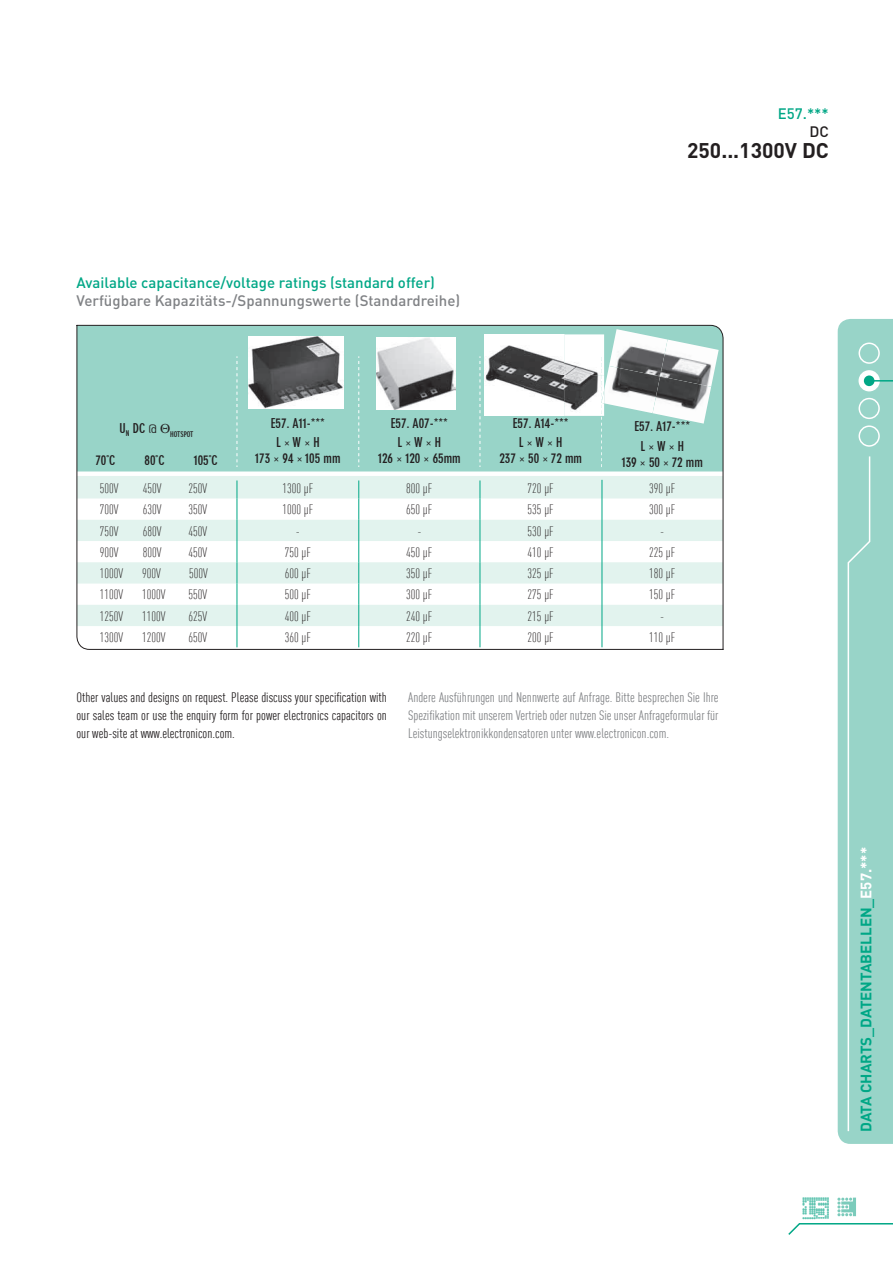
<style>
.page{position:relative;width:893px;height:1263px;background:#fff}
.page>*{position:absolute;margin:0;border:0;box-sizing:border-box;transform-origin:0 0}
.t1{font:22.5px "Dot Matrix Grid";color:#5dc3af}
.t2{font:21px "DIN Bold";color:#231f20}
.t3{font:15px "DIN Medium";color:#00a786}
.t4{font:15px "DIN Medium";color:#808285}
.t5{font:15px "DIN Bold";color:#00a786}
.t6{font:15px "DIN Medium";color:#231f20}
.t7{font:300 13.5px "DIN Cond";color:#231f20}
.t8{font:13.5px/18px "DIN Cond";color:#808285;text-align:justify}
.t9{font:13.5px/18px "DIN Cond";color:#231f20;text-align:justify}
.t10{font:700 condensed 13.5px/19.5px "DIN Neuzeit Grotesk";color:#231f20;text-align:center}
.t11{font:700 condensed 7.8px "DIN Neuzeit Grotesk";color:#231f20}
.s1{font-family:"DIN Cond";font-weight:400;font-stretch:normal}
.s2{color:#fff}
</style>
<div class="page">
<svg style="left:788px;top:1223px;width:105px;height:12px"></svg>
<svg style="left:837px;top:1197px;width:19px;height:19px"></svg>
<div style="left:838px;top:319px;width:55px;height:825px;background:#98d4c8"></div>
<div style="left:858px;top:342px;width:22px;height:22px;border:2px solid #fff;border-radius:50%"></div>
<svg style="left:859px;top:371px;width:20px;height:20px"></svg>
<div style="left:858px;top:370px;width:22px;height:21px;border:2px solid #fff;border-radius:50%"></div>
<div style="left:858px;top:398px;width:22px;height:21px;border:2px solid #fff;border-radius:50%"></div>
<div style="left:858px;top:425px;width:22px;height:22px;border:2px solid #fff;border-radius:50%"></div>
<div style="left:864px;top:375px;width:10px;height:11px;background:#00a786;border-radius:50%"></div>
<hr style="left:870px;top:380px;width:23px;height:2px;background:#00a786">
<svg style="left:76px;top:324px;width:648px;height:326px"></svg>
<img style="left:248px;top:336px;width:96px;height:72px">
<img style="left:376px;top:337px;width:79px;height:72px">
<svg style="left:847px;top:455px;width:24px;height:678px;background:#9ed6cb"></svg>
<svg style="left:601px;top:417px;width:1px;height:50px"></svg>
<hr style="left:602px;top:480px;width:1px;height:167px;background:#00a786">
<img style="left:609px;top:329px;width:59px;height:37px">
<img style="left:660px;top:339px;width:59px;height:48px">
<img style="left:604px;top:366px;width:56px;height:47px">
<img style="left:653px;top:376px;width:58px;height:48px">
<img style="left:484px;top:334px;width:40px;height:82px">
<img style="left:524px;top:334px;width:80px;height:82px">
<img style="left:601px;top:358px;width:1px;height:56px">
<svg style="left:602px;top:390px;width:2px;height:13px"></svg>
<svg style="left:161px;top:424px;width:9px;height:9px"></svg>
<p class="t3" style="left:778px;top:104px;width:53px">E57.***</p>
<p class="t6" style="left:809px;top:122px;width:21px">DC</p>
<h2 class="t2" style="left:687px;top:136px;width:143px">250...1300V DC</h2>
<p class="t3" style="left:77px;top:273px;width:360px">Available capacitance/voltage ratings (standard offer)</p>
<p class="t4" style="left:77px;top:291px;width:385px">Verfügbare Kapazitäts-/spannungswerte (standardreihe)</p>
<p class="t11" style="left:120px;top:430px;width:75px"><sup>U</sup>N <sup>DC</sup> <sup>@</sup> HOTSPOT</p>
<p class="t10" style="left:95px;top:451px;width:22px">70˚C</p>
<p class="t10" style="left:145px;top:451px;width:22px">80˚C</p>
<p class="t10" style="left:194px;top:451px;width:26px">105˚C</p>
<p class="t10" style="left:271px;top:413px;width:56px">E57. A11-***<br>L <span class="s1">×</span> W <span class="s1">×</span> H</p>
<p class="t10" style="left:255px;top:449px;width:87px">173 <span class="s1">×</span> 94 <span class="s1">×</span> 105 mm</p>
<p class="t10" style="left:391px;top:413px;width:59px">E57. A07-***<br>L <span class="s1">×</span> W <span class="s1">×</span> H</p>
<p class="t10" style="left:378px;top:449px;width:84px">126 <span class="s1">×</span> 120 <span class="s1">×</span> 65mm</p>
<p class="t10" style="left:513px;top:413px;width:57px">E57. A14-***<br>L <span class="s1">×</span> W <span class="s1">×</span> H</p>
<p class="t10" style="left:499px;top:449px;width:84px">237 <span class="s1">×</span> 50 <span class="s1">×</span> 72 mm</p>
<p class="t10" style="left:634px;top:417px;width:57px">E57. A17-***<br>L <span class="s1">×</span> W <span class="s1">×</span> H</p>
<p class="t10" style="left:622px;top:453px;width:83px">139 <span class="s1">×</span> 50 <span class="s1">×</span> 72 mm</p>
<p class="t7" style="left:100px;top:480px;width:20px">500V</p>
<p class="t7" style="left:143px;top:480px;width:20px">450V</p>
<p class="t7" style="left:189px;top:480px;width:20px">250V</p>
<p class="t7" style="left:282px;top:480px;width:32px">1300 μF</p>
<p class="t7" style="left:406px;top:480px;width:28px">800 μF</p>
<p class="t7" style="left:528px;top:480px;width:28px">720 μF</p>
<p class="t7" style="left:649px;top:480px;width:28px">390 μF</p>
<p class="t7" style="left:100px;top:502px;width:20px">700V</p>
<p class="t7" style="left:143px;top:502px;width:20px">630V</p>
<p class="t7" style="left:189px;top:502px;width:20px">350V</p>
<p class="t7" style="left:282px;top:502px;width:32px">1000 μF</p>
<p class="t7" style="left:406px;top:502px;width:28px">650 μF</p>
<p class="t7" style="left:528px;top:502px;width:28px">535 μF</p>
<p class="t7" style="left:649px;top:502px;width:28px">300 μF</p>
<p class="t7" style="left:100px;top:523px;width:20px">750V</p>
<p class="t7" style="left:143px;top:523px;width:20px">680V</p>
<p class="t7" style="left:189px;top:523px;width:20px">450V</p>
<p class="t7" style="left:296px;top:523px;width:6px">-</p>
<p class="t7" style="left:417px;top:523px;width:6px">-</p>
<p class="t7" style="left:528px;top:523px;width:28px">530 μF</p>
<p class="t7" style="left:660px;top:523px;width:6px">-</p>
<p class="t7" style="left:100px;top:544px;width:20px">900V</p>
<p class="t7" style="left:143px;top:544px;width:20px">800V</p>
<p class="t7" style="left:189px;top:544px;width:20px">450V</p>
<p class="t7" style="left:285px;top:544px;width:28px">750 μF</p>
<p class="t7" style="left:406px;top:544px;width:28px">450 μF</p>
<p class="t7" style="left:528px;top:544px;width:28px">410 μF</p>
<p class="t7" style="left:649px;top:544px;width:28px">225 μF</p>
<p class="t7" style="left:100px;top:566px;width:25px">1000V</p>
<p class="t7" style="left:142px;top:566px;width:20px">900V</p>
<p class="t7" style="left:189px;top:566px;width:20px">500V</p>
<p class="t7" style="left:285px;top:566px;width:28px">600 μF</p>
<p class="t7" style="left:406px;top:566px;width:28px">350 μF</p>
<p class="t7" style="left:528px;top:566px;width:28px">325 μF</p>
<p class="t7" style="left:649px;top:566px;width:28px">180 μF</p>
<p class="t7" style="left:100px;top:587px;width:25px">1100V</p>
<p class="t7" style="left:142px;top:587px;width:25px">1000V</p>
<p class="t7" style="left:188px;top:587px;width:20px">550V</p>
<p class="t7" style="left:285px;top:587px;width:28px">500 μF</p>
<p class="t7" style="left:406px;top:587px;width:28px">300 μF</p>
<p class="t7" style="left:528px;top:587px;width:28px">275 μF</p>
<p class="t7" style="left:649px;top:587px;width:28px">150 μF</p>
<p class="t7" style="left:100px;top:608px;width:25px">1250V</p>
<p class="t7" style="left:142px;top:608px;width:25px">1100V</p>
<p class="t7" style="left:188px;top:608px;width:20px">625V</p>
<p class="t7" style="left:285px;top:608px;width:28px">400 μF</p>
<p class="t7" style="left:406px;top:608px;width:28px">240 μF</p>
<p class="t7" style="left:528px;top:608px;width:28px">215 μF</p>
<p class="t7" style="left:660px;top:608px;width:6px">-</p>
<p class="t7" style="left:100px;top:629px;width:25px">1300V</p>
<p class="t7" style="left:142px;top:629px;width:25px">1200V</p>
<p class="t7" style="left:188px;top:629px;width:20px">650V</p>
<p class="t7" style="left:285px;top:629px;width:28px">360 μF</p>
<p class="t7" style="left:406px;top:629px;width:28px">220 μF</p>
<p class="t7" style="left:528px;top:629px;width:28px">200 μF</p>
<p class="t7" style="left:649px;top:629px;width:28px">110 μF</p>
<p class="t9" style="left:77px;top:688px;width:312px">Other values and designs on request. Please discuss your specification with our sales team or use the enquiry form for power electronics capacitors on our web-site at www.electronicon.com.</p>
<p class="t8" style="left:408px;top:688px;width:312px">Andere Ausführungen und Nennwerte auf Anfrage. Bitte besprechen Sie Ihre Spezifikation mit unserem Vertrieb oder nutzen Sie unser Anfrageformular für Leistungselektronikkondensatoren unter www.electronicon.com.</p>
<h1 class="t1" style="left:801px;top:1197px;width:28px">15</h1>
<p class="t5" style="left:856px;top:1132px;width:287px;rotate:-90deg">DATA CHARTS_DATENTABELLEN_<span class="s2">E57.***</span></p>
</div>
